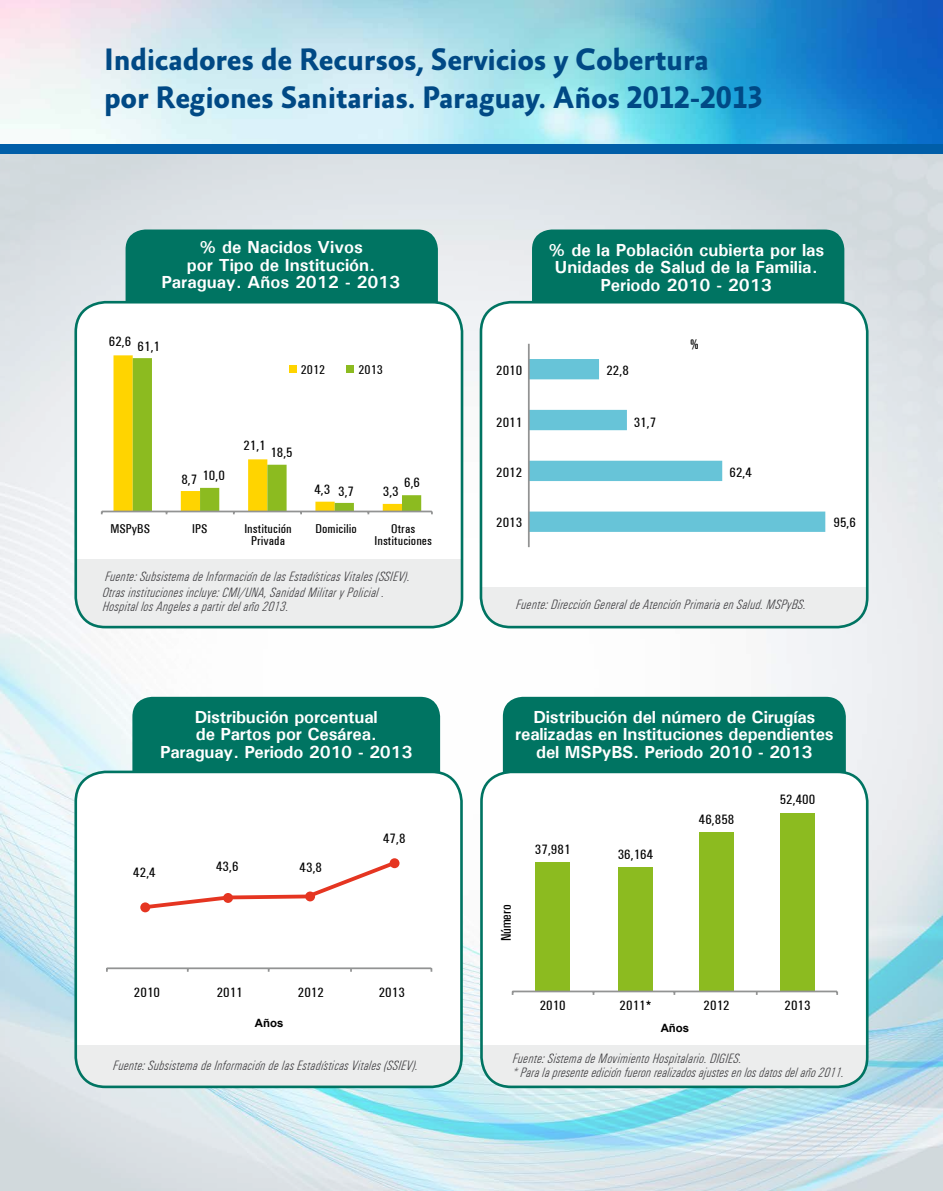
<style>
.page{position:relative;width:943px;height:1191px;background:#fff}
.page>*{position:absolute;margin:0;border:0;box-sizing:border-box;transform-origin:0 0}
.t1{font:700 31.5px/38.5px "Absara Sans TF";letter-spacing:-.01em;color:#004985}
.t2{font:700 17.5px/17.5px "Univers";letter-spacing:-.01em;color:#fff;text-align:center}
.t3{font:14px/16.4px "Univers Light Cond Obl DTC";color:#3e3d40}
.t4{font:14px "Univers Roman Cond DTC";color:#000}
.t5{font:500 condensed 14px "Univers";color:#000}
.t6{font:13.12px/12.2px "Univers Roman Cond DTC";color:#000;text-align:center}
.t7{font:700 11.38px "Arial";color:#000}
</style>
<div class="page">
<img style="left:0;top:149px;width:943px;height:1042px">
<img style="left:0;top:0;width:943px;height:149px">
<div style="left:1px;top:144px;width:942px;height:10px;background:#005ea8"></div>
<div style="left:126px;top:229px;width:312px;height:103px;background:#007462;border-radius:20px"></div>
<div style="left:76px;top:302px;width:386px;height:325px;background:#fff;border-radius:30px"></div>
<div style="left:76px;top:559px;width:386px;height:68px;background:#eceded"></div>
<div style="left:74px;top:301px;width:389px;height:327px;border:3px solid #007462;border-radius:30px"></div>
<svg style="left:113px;top:355px;width:20px;height:155px;background:#fdd509"></svg>
<hr style="left:102px;top:510px;width:330px;height:2px;background:#929393">
<svg style="left:133px;top:358px;width:288px;height:156px"></svg>
<div style="left:289px;top:365px;width:7px;height:8px;background:#ffd400"></div>
<div style="left:346px;top:365px;width:7px;height:8px;background:#8cbb20"></div>
<div style="left:532px;top:229px;width:312px;height:103px;background:#007462;border-radius:20px"></div>
<div style="left:481px;top:302px;width:386px;height:325px;background:#fff;border-radius:30px"></div>
<div style="left:481px;top:587px;width:386px;height:40px;background:#eceded"></div>
<div style="left:479px;top:301px;width:389px;height:327px;border:3px solid #007462;border-radius:30px"></div>
<svg style="left:529px;top:359px;width:296px;height:173px"></svg>
<hr style="left:528px;top:344px;width:1px;height:203px;background:#929393">
<div style="left:503px;top:697px;width:342px;height:127px;background:#007462;border-radius:20px"></div>
<div style="left:481px;top:772px;width:386px;height:314px;background:#fff;border-radius:30px"></div>
<div style="left:481px;top:1045px;width:386px;height:41px;background:#eceded"></div>
<div style="left:480px;top:770px;width:388px;height:318px;border:3px solid #007462;border-radius:30px"></div>
<div style="left:780px;top:813px;width:34px;height:178px;background:#8cbb20"></div>
<div style="left:618px;top:867px;width:34px;height:124px;background:#8cbb20"></div>
<div style="left:699px;top:832px;width:35px;height:159px;background:#8cbb20"></div>
<div style="left:535px;top:862px;width:35px;height:129px;background:#8cbb20"></div>
<hr style="left:512px;top:990px;width:325px;height:2px;background:#929393">
<div style="left:132px;top:697px;width:308px;height:127px;background:#007462;border-radius:20px"></div>
<div style="left:76px;top:772px;width:385px;height:314px;background:#fff;border-radius:30px"></div>
<div style="left:76px;top:1045px;width:385px;height:41px;background:#eceded"></div>
<div style="left:74px;top:770px;width:389px;height:318px;border:3px solid #007462;border-radius:30px"></div>
<hr style="left:107px;top:967px;width:324px;height:2px;background:#929393">
<svg style="left:140px;top:863px;width:256px;height:48px"></svg>
<div style="left:223px;top:893px;width:10px;height:10px;background:#e53521;border-radius:50%"></div>
<div style="left:140px;top:902px;width:10px;height:10px;background:#e53521;border-radius:50%"></div>
<div style="left:305px;top:891px;width:10px;height:10px;background:#e53521;border-radius:50%"></div>
<div style="left:389px;top:858px;width:10px;height:10px;background:#e53521;border-radius:50%"></div>
<h1 class="t1" style="left:104px;top:41px;width:660px">Indicadores de Recursos, Servicios y Cobertura<br>por Regiones Sanitarias. Paraguay. Años 2012-2013</h1>
<p class="t2" style="left:162px;top:238px;width:240px">% de Nacidos Vivos<br>por Tipo de Institución.<br>Paraguay. Años 2012 - 2013</p>
<p class="t4" style="left:109px;top:336px;width:53px">62,6 61,1</p>
<p class="t6" style="left:301px;top:363px;width:26px">2012</p>
<p class="t6" style="left:358px;top:363px;width:26px">2013</p>
<p class="t4" style="left:243px;top:438px;width:24px">21,1</p>
<p class="t4" style="left:270px;top:445px;width:24px">18,5</p>
<p class="t4" style="left:202px;top:467px;width:24px">10,0</p>
<p class="t4" style="left:181px;top:472px;width:17px">8,7</p>
<p class="t4" style="left:404px;top:474px;width:17px">6,6</p>
<p class="t4" style="left:314px;top:482px;width:41px">4,3 3,7</p>
<p class="t4" style="left:383px;top:483px;width:17px">3,3</p>
<p class="t6" style="left:110px;top:522px;width:41px">MSPyBS</p>
<p class="t6" style="left:244px;top:522px;width:49px">Institución<br>Privada</p>
<p class="t6" style="left:315px;top:522px;width:43px">Domicilio</p>
<p class="t6" style="left:374px;top:522px;width:59px">Otras<br>Instituciones</p>
<p class="t6" style="left:192px;top:522px;width:17px">IPS</p>
<p class="t3" style="left:102px;top:568px;width:309px">Fuente: Subsistema de Información de las Estadísticas Vitales (SSIEV).<br>Otras instituciones incluye: CMI/UNA, Sanidad Militar y Policial .</p>
<p class="t3" style="left:102px;top:599px;width:187px">Hospital los Angeles a partir del año 2013.</p>
<p class="t2" style="left:160px;top:707px;width:254px">Distribución porcentual<br>de Partos por Cesárea.<br>Paraguay. Periodo 2010 - 2013</p>
<p class="t4" style="left:133px;top:864px;width:24px">42,4</p>
<p class="t4" style="left:216px;top:858px;width:24px">43,6</p>
<p class="t4" style="left:300px;top:859px;width:24px">43,8</p>
<p class="t4" style="left:383px;top:830px;width:24px">47,8</p>
<p class="t4" style="left:134px;top:984px;width:28px">2010</p>
<p class="t4" style="left:217px;top:984px;width:28px">2011</p>
<p class="t4" style="left:298px;top:984px;width:28px">2012</p>
<p class="t4" style="left:379px;top:984px;width:28px">2013</p>
<p class="t7" style="left:255px;top:1015px;width:30px">Años</p>
<p class="t3" style="left:112px;top:1057px;width:306px">Fuente: Subsistema de Información de las Estadísticas Vitales (SSIEV).</p>
<p class="t2" style="left:548px;top:241px;width:278px">% de la Población cubierta por las<br>Unidades de Salud de la Familia.<br>Periodo 2010 - 2013</p>
<p class="t5" style="left:689px;top:336px;width:11px">%</p>
<p class="t4" style="left:496px;top:363px;width:28px">2010</p>
<p class="t4" style="left:606px;top:363px;width:24px">22,8</p>
<p class="t4" style="left:496px;top:414px;width:28px">2011</p>
<p class="t4" style="left:633px;top:414px;width:24px">31,7</p>
<p class="t4" style="left:496px;top:464px;width:28px">2012</p>
<p class="t4" style="left:729px;top:464px;width:24px">62,4</p>
<p class="t4" style="left:496px;top:515px;width:28px">2013</p>
<p class="t3" style="left:515px;top:597px;width:292px">Fuente: Dirección General de Atención Primaria en Salud. MSPyBS.</p>
<p class="t4" style="left:833px;top:515px;width:24px">95,6</p>
<p class="t2" style="left:515px;top:707px;width:320px">Distribución del número de Cirugías realizadas en Instituciones dependientes del MSPyBS. Periodo 2010 - 2013</p>
<p class="t5" style="left:498px;top:941px;width:38px;rotate:-90deg">Número</p>
<p class="t4" style="left:535px;top:841px;width:37px">37,981</p>
<p class="t4" style="left:539px;top:997px;width:28px">2010</p>
<p class="t4" style="left:617px;top:846px;width:37px">36,164</p>
<p class="t4" style="left:699px;top:811px;width:37px">46,858</p>
<p class="t4" style="left:779px;top:792px;width:37px">52,400</p>
<p class="t4" style="left:619px;top:997px;width:33px">2011*</p>
<p class="t7" style="left:660px;top:1020px;width:30px">Años</p>
<p class="t4" style="left:703px;top:997px;width:28px">2012</p>
<p class="t4" style="left:784px;top:997px;width:28px">2013</p>
<p class="t3" style="left:512px;top:1051px;width:333px;line-height:14px">Fuente: Sistema de Movimiento Hospitalario. DIGIES.<br>* Para la presente edición fueron realizados ajustes en los datos del año 2011.</p>
</div>
